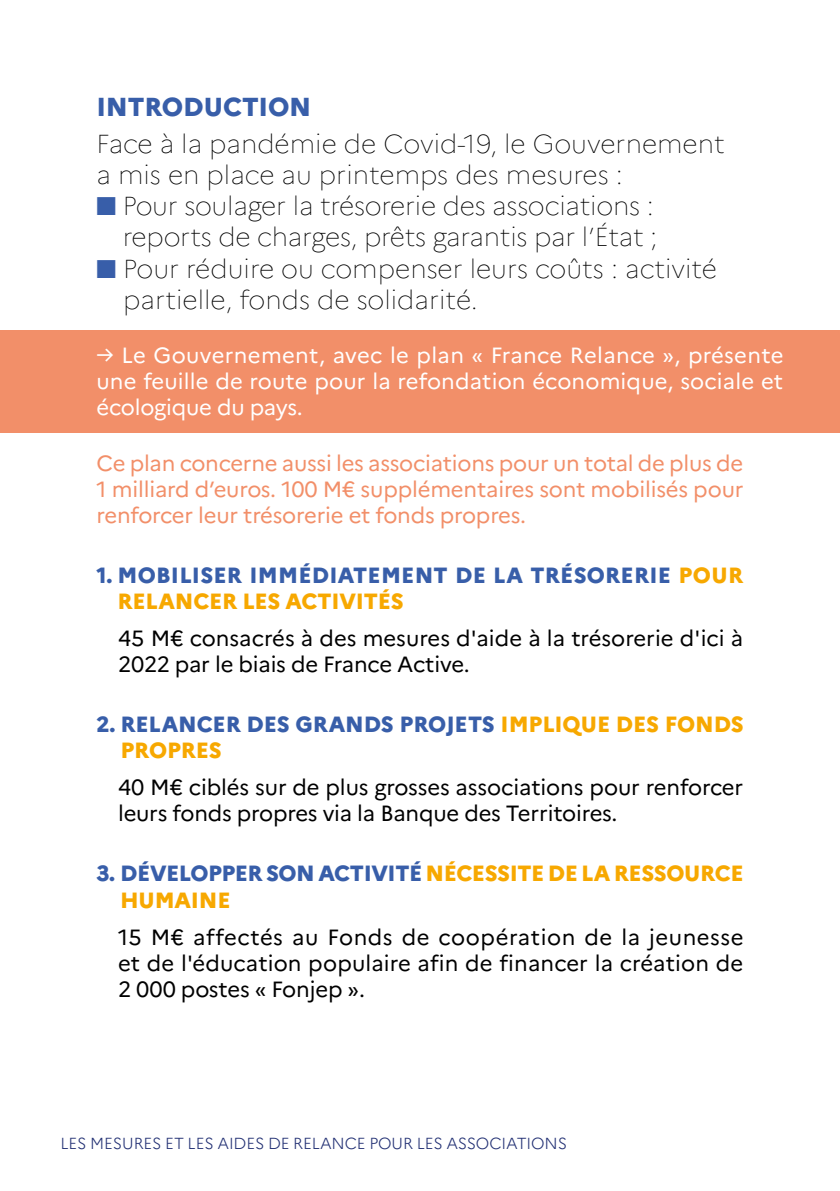
<style>
.page{position:relative;width:840px;height:1191px;background:#fff}
.page>*{position:absolute;margin:0;border:0;box-sizing:border-box;transform-origin:0 0}
.t1{font:100 26px/31.2px "Marianne";color:#000}
.t2{font:800 26px "Marianne";letter-spacing:-.01em;color:#385ea9}
.t3{font:22px/26px "Marianne";letter-spacing:-.005em;color:#000}
.t4{font:22px/26px "Marianne";letter-spacing:-.01em;color:#f28f69;text-align:justify}
.t5{font:22px/26px "Marianne";letter-spacing:.005em;color:#fff;text-align:justify}
.t6{font:800 22px/26px "Marianne";letter-spacing:-.005em;color:#385ea9}
.t7{font:800 22px/26px "Marianne";letter-spacing:-.02em;color:#f7a800}
.t8{font:300 16px "Marianne";letter-spacing:-.01em;color:#233174}
.s1{color:#385ea9}
.s2{color:#f7a800}
</style>
<div class="page">
<div style="left:0;top:330px;width:839px;height:102px;background:#f28f69"></div>
<p class="t2" style="left:96px;top:91px;width:216px">INTRODUCTION</p>
<p class="t1" style="left:96px;top:128px;width:629px">Face à la pandémie de Covid-19, le Gouvernement a mis en place au printemps des mesures :</p>
<p class="t1" style="left:96px;top:190px;width:562px;text-align:right"><span class="s1">■</span> Pour soulager la trésorerie des associations : reports de charges, prêts garantis par l’État ;</p>
<p class="t1" style="left:123px;top:253px;width:595px;text-indent:-27px"><span class="s1">■</span> Pour réduire ou compenser leurs coûts : activité partielle, fonds de solidarité.</p>
<p class="t5" style="left:96px;top:342px;width:688px">→ Le Gouvernement, avec le plan « France Relance », présente une feuille de route pour la refondation économique, sociale et écologique du pays.</p>
<p class="t4" style="left:96px;top:450px;width:648px">Ce plan concerne aussi les associations pour un total de plus de 1 milliard d’euros. 100 M€ supplémentaires sont mobilisés pour renforcer leur trésorerie et fonds propres.</p>
<p class="t6" style="left:117px;top:562px;width:627px;text-indent:-21px">1. MOBILISER IMMÉDIATEMENT DE LA TRÉSORERIE <span class="s2">POUR<br>RELANCER LES ACTIVITÉS</span></p>
<p class="t3" style="left:118px;top:625px;width:626px">45 M€ consacrés à des mesures d'aide à la trésorerie d'ici à<br>2022 par le biais de France Active.</p>
<p class="t6" style="left:120px;top:711px;width:624px;text-indent:-24px">2. RELANCER DES GRANDS PROJETS <span class="s2">IMPLIQUE DES FONDS<br>PROPRES</span></p>
<p class="t3" style="left:118px;top:774px;width:626px">40 M€ ciblés sur de plus grosses associations pour renforcer leurs fonds propres via la Banque des Territoires.</p>
<p class="t7" style="left:120px;top:860px;width:624px;text-indent:-24px"><span class="s1">3. DÉVELOPPER SON ACTIVITÉ</span> NÉCESSITE DE LA RESSOURCE<br>HUMAINE</p>
<p class="t3" style="left:118px;top:924px;width:626px;text-align:justify">15 M€ affectés au Fonds de coopération de la jeunesse et de l'éducation populaire afin de financer la création de 2 000 postes « Fonjep ».</p>
<p class="t8" style="left:60px;top:1134px;width:508px">LES MESURES ET LES AIDES DE RELANCE POUR LES ASSOCIATIONS</p>
</div>
